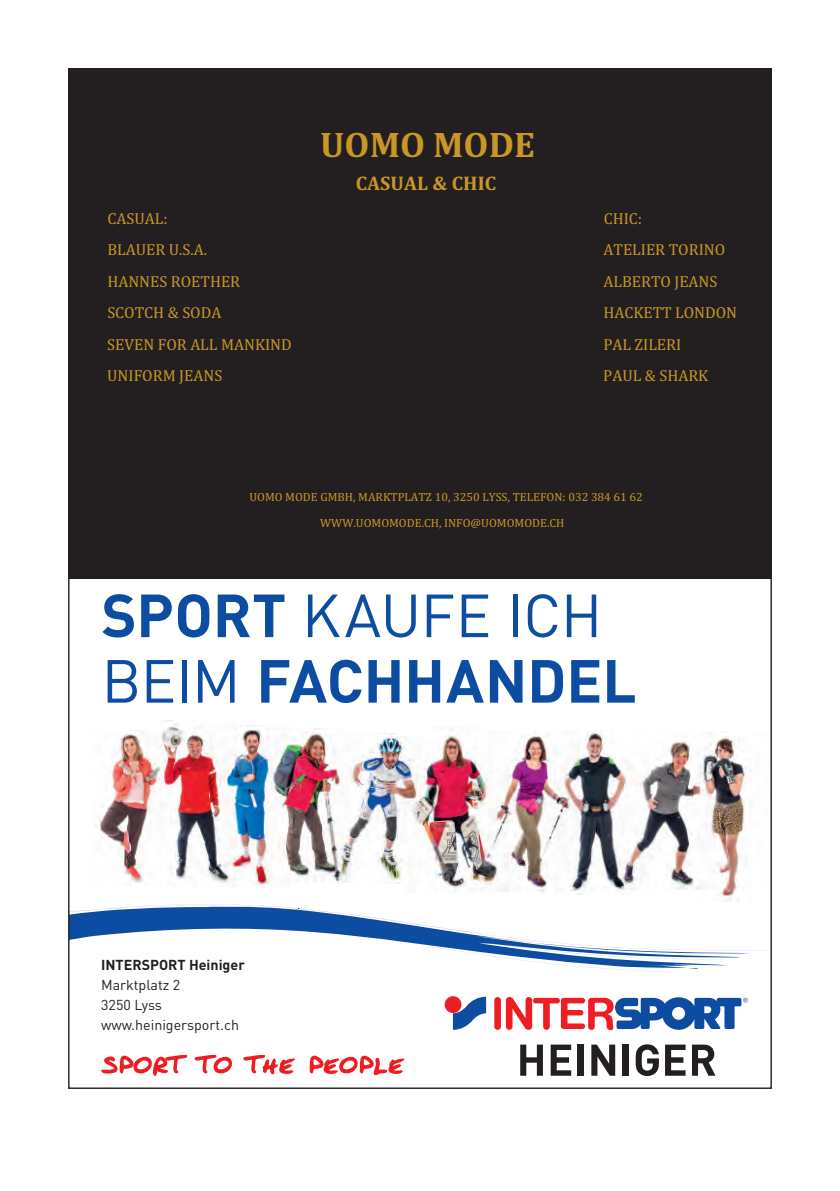
<style>
.page{position:relative;width:840px;height:1191px;background:#fff}
.page>*{position:absolute;margin:0;border:0;box-sizing:border-box;transform-origin:0 0}
.t1{font:700 59.8px/65.4px "DIN Pro";letter-spacing:-.005em;color:#0d4da1}
.t2{font:700 36px "Cambria";color:#c99726}
.t3{font:700 20px "Cambria";color:#c99726}
.t4{font:16px "Cambria";letter-spacing:-.005em;color:#c99726}
.t5{font:14.2px/20px "DIN Pro";color:#231f20}
.t6{font:700 14.2px "DIN Pro";color:#231f20}
.t7{font:12px/26.2px "Cambria";color:#c99726}
.s1{font-weight:400}
</style>
<div class="page">
<img style="left:508px;top:732px;width:33px;height:160px">
<img style="left:289px;top:729px;width:43px;height:153px">
<img style="left:649px;top:740px;width:47px;height:149px">
<img style="left:541px;top:731px;width:108px;height:163px">
<img style="left:696px;top:732px;width:56px;height:169px">
<img style="left:397px;top:729px;width:111px;height:164px">
<img style="left:332px;top:733px;width:89px;height:150px">
<img style="left:145px;top:720px;width:49px;height:166px">
<img style="left:194px;top:725px;width:95px;height:162px">
<svg style="left:70px;top:904px;width:699px;height:68px"></svg>
<img style="left:95px;top:731px;width:67px;height:154px">
<div style="left:494px;top:997px;width:6px;height:32px;background:#ee1d23;border-radius:3px"></div>
<div style="left:444px;top:996px;width:17px;height:17px;background:#ee1d23;border-radius:50%"></div>
<svg style="left:452px;top:996px;width:34px;height:33px"></svg>
<svg style="left:505px;top:997px;width:242px;height:33px"></svg>
<svg style="left:520px;top:1044px;width:22px;height:31px"></svg>
<svg style="left:550px;top:1044px;width:21px;height:31px"></svg>
<div style="left:577px;top:1044px;width:6px;height:31px;background:#231f20"></div>
<svg style="left:591px;top:1044px;width:24px;height:31px"></svg>
<div style="left:622px;top:1044px;width:6px;height:31px;background:#231f20"></div>
<svg style="left:635px;top:1044px;width:23px;height:32px"></svg>
<svg style="left:665px;top:1044px;width:20px;height:31px"></svg>
<svg style="left:692px;top:1044px;width:23px;height:31px"></svg>
<svg style="left:101px;top:1054px;width:86px;height:22px"></svg>
<svg style="left:194px;top:1054px;width:38px;height:19px"></svg>
<svg style="left:243px;top:1054px;width:52px;height:20px"></svg>
<svg style="left:309px;top:1055px;width:95px;height:20px"></svg>
<div style="left:68px;top:68px;width:703px;height:510px;background:#231f20"></div>
<h2 class="t2" style="left:320px;top:119px;width:216px">UOMO MODE</h2>
<p class="t3" style="left:355px;top:169px;width:142px">CASUAL &amp; CHIC</p>
<p class="t4" style="left:108px;top:209px;width:62px">CASUAL:</p>
<p class="t4" style="left:603px;top:209px;width:40px">CHIC:</p>
<p class="t4" style="left:107px;top:240px;width:101px">BLAUER U.S.A.</p>
<p class="t4" style="left:603px;top:240px;width:123px">ATELIER TORINO</p>
<p class="t4" style="left:107px;top:272px;width:134px">HANNES ROETHER</p>
<p class="t4" style="left:603px;top:272px;width:115px">ALBERTO JEANS</p>
<p class="t4" style="left:107px;top:303px;width:115px">SCOTCH &amp; SODA</p>
<p class="t4" style="left:603px;top:303px;width:135px">HACKETT LONDON</p>
<p class="t4" style="left:107px;top:335px;width:186px">SEVEN FOR ALL MANKIND</p>
<p class="t4" style="left:603px;top:335px;width:79px">PAL ZILERI</p>
<p class="t4" style="left:107px;top:366px;width:116px">UNIFORM JEANS</p>
<p class="t4" style="left:603px;top:366px;width:107px">PAUL &amp; SHARK</p>
<p class="t7" style="left:320px;top:484px;width:324px;text-indent:-71px">UOMO MODE GMBH, MARKTPLATZ 10, 3250 LYSS, TELEFON: 032 384 61 62<br>WWW.UOMOMODE.CH, INFO@UOMOMODE.CH</p>
<h1 class="t1" style="left:101px;top:580px;width:536px">SPORT <span class="s1">KAUFE ICH<br>BEIM</span> FACHHANDEL</h1>
<p class="t6" style="left:101px;top:955px;width:145px">INTERSPORT Heiniger</p>
<p class="t5" style="left:101px;top:974px;width:139px">Marktplatz 2<br>3250 Lyss www.heinigersport.ch</p>
</div>
